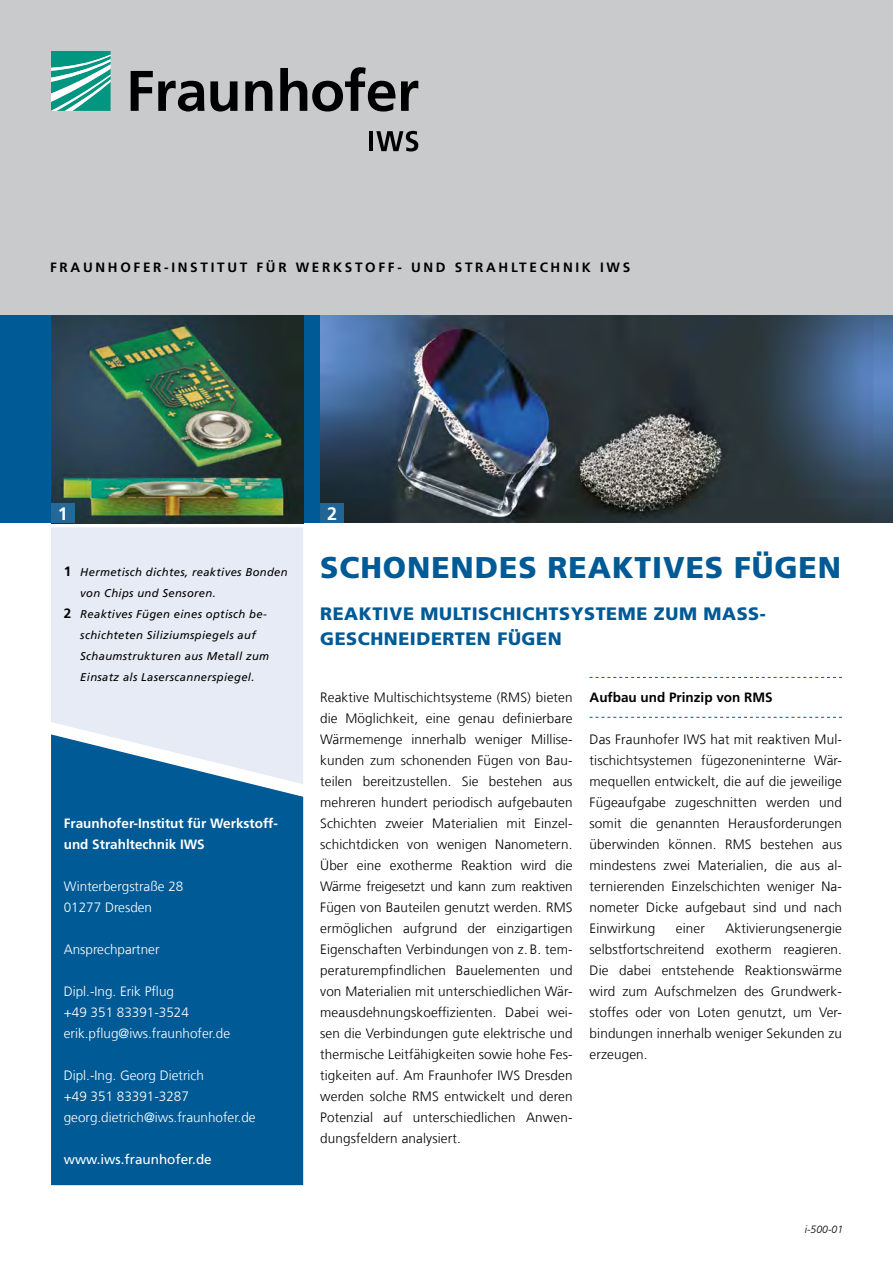
<style>
.page{position:relative;width:893px;height:1263px;background:#fff}
.page>*{position:absolute;margin:0;border:0;box-sizing:border-box;transform-origin:0 0}
.t1{font:900 30px "Frutiger LT Com";letter-spacing:.03em;color:#005a95}
.t2{font:900 18px/25.5px "Frutiger LT Com";letter-spacing:.03em;color:#005a95}
.t3{font:700 18px "Frutiger LT Com";color:#fff}
.t4{font:300 13.5px/21px "Frutiger LT Com";letter-spacing:.01em;color:#000;text-align:justify}
.t5{font:300 13.5px/21px "Frutiger LT Com";color:#fff}
.t6{font:700 13.5px/21px "Frutiger LT Com";color:#fff}
.t7{font:700 13.5px "Frutiger LT Com";letter-spacing:.2em;color:#000}
.t8{font:700 13.5px "Frutiger LT Com";color:#000}
.t9{font:13.5px "Frutiger LT Com";color:#fff}
.t10{font:italic 11.25px "Frutiger LT Com";letter-spacing:.03em;color:#000}
.t11{font:italic 300 10.5px "Frutiger LT Com";color:#000}
.s1{font-weight:700;font-style:normal;font-size:13.5px}
</style>
<div class="page">
<div style="left:0;top:315px;width:893px;height:208px;background:#005a95"></div>
<img style="left:320px;top:315px;width:573px;height:208px">
<div style="left:320px;top:503px;width:24px;height:20px;background:#216595"></div>
<img style="left:51px;top:315px;width:252px;height:208px">
<div style="left:51px;top:503px;width:24px;height:20px;background:#23699a"></div>
<div style="left:51px;top:527px;width:252px;height:207px;background:#e7ebf5"></div>
<div style="left:51px;top:734px;width:252px;height:451px;background:#005a95"></div>
<svg style="left:590px;top:677px;width:252px;height:1px"></svg>
<svg style="left:590px;top:717px;width:252px;height:1px"></svg>
<div style="left:0;top:0;width:893px;height:315px;background:#c8cacc"></div>
<svg style="left:51px;top:51px;width:60px;height:60px;background:#4cb4a4"></svg>
<svg style="left:131px;top:67px;width:287px;height:45px"></svg>
<hr style="left:369px;top:131px;width:4px;height:20px;background:#000">
<svg style="left:376px;top:131px;width:42px;height:20px"></svg>
<p class="t7" style="left:50px;top:259px;width:582px">FRAUNHOFER-INSTITUT FÜR WERKSTOFF- UND STRAHLTECHNIK IWS</p>
<h2 class="t3" style="left:58px;top:503px;width:12px">1</h2>
<h2 class="t3" style="left:327px;top:503px;width:12px">2</h2>
<h1 class="t1" style="left:320px;top:549px;width:522px">SCHONENDES REAKTIVES FÜGEN</h1>
<h2 class="t2" style="left:320px;top:600px;width:447px">REAKTIVE MULTISCHICHTSYSTEME ZUM MASS-<br>GESCHNEIDERTEN FÜGEN</h2>
<p class="t10" style="left:64px;top:565px;width:225px"><span class="s1">1</span> Hermetisch dichtes, reaktives Bonden</p>
<p class="t10" style="left:80px;top:586px;width:137px">von Chips und Sensoren.</p>
<p class="t10" style="left:64px;top:607px;width:204px"><span class="s1">2</span> Reaktives Fügen eines optisch be-</p>
<p class="t10" style="left:80px;top:628px;width:177px">schichteten Siliziumspiegels auf</p>
<p class="t10" style="left:80px;top:649px;width:190px">Schaumstrukturen aus Metall zum</p>
<p class="t10" style="left:80px;top:670px;width:176px">Einsatz als Laserscannerspiegel.</p>
<p class="t6" style="left:64px;top:813px;width:216px">Fraunhofer-Institut für Werkstoff&shy;und Strahltechnik IWS</p>
<p class="t5" style="left:64px;top:876px;width:121px">Winterbergstraße 28<br>01277 Dresden</p>
<p class="t5" style="left:64px;top:939px;width:97px">Ansprechpartner</p>
<p class="t5" style="left:64px;top:981px;width:168px">Dipl.-Ing. Erik Pflug<br>+49 351 83391-3524 erik.pflug@iws.fraunhofer.de</p>
<p class="t5" style="left:64px;top:1065px;width:193px">Dipl.-Ing. Georg Dietrich<br>+49 351 83391-3287 georg.dietrich@iws.fraunhofer.de</p>
<p class="t9" style="left:64px;top:1151px;width:150px">www.iws.fraunhofer.de</p>
<p class="t4" style="left:320px;top:687px;width:254px">Reaktive Multischichtsysteme (RMS) bieten die Möglichkeit, eine genau definierbare Wärmemenge innerhalb weniger Millise&shy;kunden zum schonenden Fügen von Bau&shy;teilen bereitzustellen. Sie bestehen aus mehreren hundert periodisch aufgebauten Schichten zweier Materialien mit Einzel&shy;schichtdicken von wenigen Nanometern.<br>Über eine exotherme Reaktion wird die Wärme freigesetzt und kann zum reaktiven Fügen von Bauteilen genutzt werden. RMS ermöglichen aufgrund der einzigartigen Eigenschaften Verbindungen von z. B. tem&shy;peraturempfindlichen Bauelementen und von Materialien mit unterschiedlichen Wär&shy;meausdehnungskoeffizienten. Dabei wei&shy;sen die Verbindungen gute elektrische und thermische Leitfähigkeiten sowie hohe Fes&shy;tigkeiten auf. Am Fraunhofer IWS Dresden werden solche RMS entwickelt und deren Potenzial auf unterschiedlichen Anwen&shy;dungsfeldern analysiert.</p>
<p class="t8" style="left:590px;top:689px;width:185px">Aufbau und Prinzip von RMS</p>
<p class="t4" style="left:590px;top:729px;width:254px">Das Fraunhofer IWS hat mit reaktiven Mul&shy;tischichtsystemen fügezoneninterne Wär&shy;mequellen entwickelt, die auf die jeweilige Fügeaufgabe zugeschnitten werden und somit die genannten Herausforderungen überwinden können. RMS bestehen aus mindestens zwei Materialien, die aus al&shy;ternierenden Einzelschichten weniger Na&shy;nometer Dicke aufgebaut sind und nach Einwirkung</p>
<p class="t4" style="left:590px;top:918px;width:254px;text-indent:136px">Aktivierungsenergie selbstfortschreitend exotherm reagieren.<br>Die dabei entstehende Reaktionswärme wird zum Aufschmelzen des Grundwerk&shy;stoffes oder von Loten genutzt, um Ver&shy;bindungen innerhalb weniger Sekunden zu erzeugen.</p>
<p class="t4" style="left:676px;top:918px;width:31px">einer</p>
<p class="t11" style="left:805px;top:1223px;width:40px">i-500-01</p>
</div>
